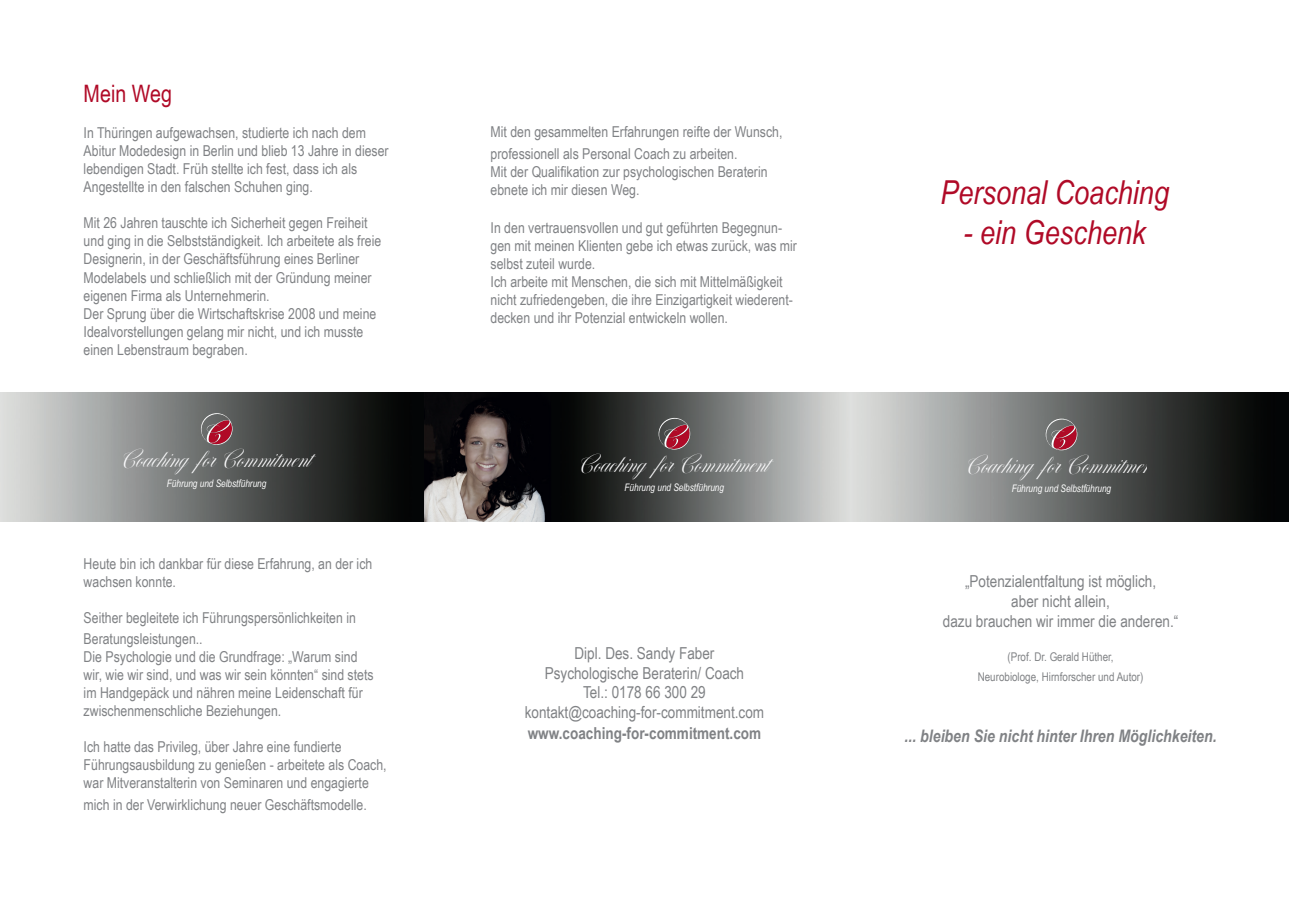
<style>
.page{position:relative;width:1289px;height:919px;background:#fff}
.page>*{position:absolute;margin:0;border:0;box-sizing:border-box;transform-origin:0 0}
.t1{font:italic 33px "Arial Narrow";color:#b00a27}
.t2{font:24.6px "Nautica";color:#fbfbfc;scale:.96 1}
.t3{font:24px "Arial Narrow";color:#b00a27}
.t4{font:italic 700 17.25px "Arial Narrow";color:#808285}
.t5{font:16.5px/19.8px "Arial Narrow";color:#808285;text-align:center}
.t6{font:700 16.5px "Arial Narrow";color:#808285}
.t7{font:15px/18px "Arial Narrow";color:#808285}
.t8{font:12px/19.8px "Arial Narrow";color:#808285;text-align:center}
.t9{font:italic 10.35px "Arial Narrow";color:#fff;scale:.96 1}
</style>
<div class="page">
<img style="left:0;top:392px;width:1288px;height:129px">
<svg style="left:1044px;top:417px;width:34px;height:33px"></svg>
<svg style="left:199px;top:412px;width:35px;height:33px"></svg>
<svg style="left:657px;top:417px;width:34px;height:33px"></svg>
<h3 class="t3" style="left:84px;top:76px;width:90px">Mein Weg</h3>
<p class="t7" style="left:84px;top:123px;width:306px">In Thüringen aufgewachsen, studierte ich nach dem Abitur Modedesign in Berlin und blieb 13 Jahre in dieser lebendigen Stadt. Früh stellte ich fest, dass ich als Angestellte in den falschen Schuhen ging.</p>
<p class="t7" style="left:84px;top:213px;width:299px">Mit 26 Jahren tauschte ich Sicherheit gegen Freiheit und ging in die Selbstständigkeit. Ich arbeitete als freie Designerin, in der Geschäftsführung eines Berliner Modelabels und schließlich mit der Gründung meiner eigenen Firma als Unternehmerin.<br>Der Sprung über die Wirtschaftskrise 2008 und meine Idealvorstellungen gelang mir nicht, und ich musste einen Lebenstraum begraben.</p>
<h2 class="t2" style="left:121px;top:444px;width:200px">Coaching for Commitment</h2>
<p class="t9" style="left:167px;top:476px;width:105px">Führung und Selbstführung</p>
<p class="t7" style="left:84px;top:554px;width:290px">Heute bin ich dankbar für diese Erfahrung, an der ich wachsen konnte.</p>
<p class="t7" style="left:84px;top:607px;width:274px;line-height:20.7px">Seither begleitete ich Führungspersönlichkeiten in<br>Beratungsleistungen..</p>
<p class="t7" style="left:84px;top:647px;width:291px">Die Psychologie und die Grundfrage: „Warum sind wir, wie wir sind, und was wir sein könnten“ sind stets im Handgepäck und nähren meine Leidenschaft für zwischenmenschliche Beziehungen.</p>
<p class="t7" style="left:84px;top:737px;width:304px">Ich hatte das Privileg, über Jahre eine fundierte<br>Führungsausbildung zu genießen - arbeitete als Coach, war Mitveranstalterin von Seminaren und engagierte</p>
<p class="t7" style="left:84px;top:794px;width:285px">mich in der Verwirklichung neuer Geschäftsmodelle.</p>
<p class="t7" style="left:490px;top:121px;width:293px;line-height:21.6px">Mit den gesammelten Erfahrungen reifte der Wunsch, professionell als Personal Coach zu arbeiten.</p>
<p class="t7" style="left:490px;top:162px;width:278px">Mit der Qualifikation zur psychologischen Beraterin ebnete ich mir diesen Weg.</p>
<p class="t7" style="left:490px;top:218px;width:308px">In den vertrauensvollen und gut geführten Begegnun&shy;gen mit meinen Klienten gebe ich etwas zurück, was mir selbst zuteil wurde.<br>Ich arbeite mit Menschen, die sich mit Mittelmäßigkeit nicht zufriedengeben, die ihre Einzigartigkeit wiederent&shy;decken und ihr Potenzial entwickeln wollen.</p>
<h2 class="t2" style="left:579px;top:449px;width:200px">Coaching for Commitment</h2>
<p class="t9" style="left:624px;top:480px;width:105px">Führung und Selbstführung</p>
<p class="t5" style="left:525px;top:642px;width:241px">Dipl. Des. Sandy Faber<br>Psychologische Beraterin/ Coach<br>Tel.: 0178 66 300 29 kontakt@coaching-for-commitment.com</p>
<p class="t6" style="left:528px;top:720px;width:235px">www.coaching-for-commitment.com</p>
<h1 class="t1" style="left:940px;top:169px;width:230px">Personal Coaching</h1>
<h1 class="t1" style="left:963px;top:209px;width:183px">- ein Geschenk</h1>
<h2 class="t2" style="left:965px;top:450px;width:200px">Coaching for Commitment</h2>
<p class="t9" style="left:1011px;top:481px;width:105px">Führung und Selbstführung</p>
<p class="t5" style="left:942px;top:571px;width:237px">„Potenzialentfaltung ist möglich,<br>aber nicht allein,<br>dazu brauchen wir immer die anderen.“</p>
<p class="t8" style="left:977px;top:646px;width:167px">(Prof. Dr. Gerald Hüther,<br>Neurobiologe, Hirnforscher und Autor)</p>
<p class="t4" style="left:904px;top:723px;width:314px">... bleiben Sie nicht hinter Ihren Möglichkeiten.</p>
</div>
